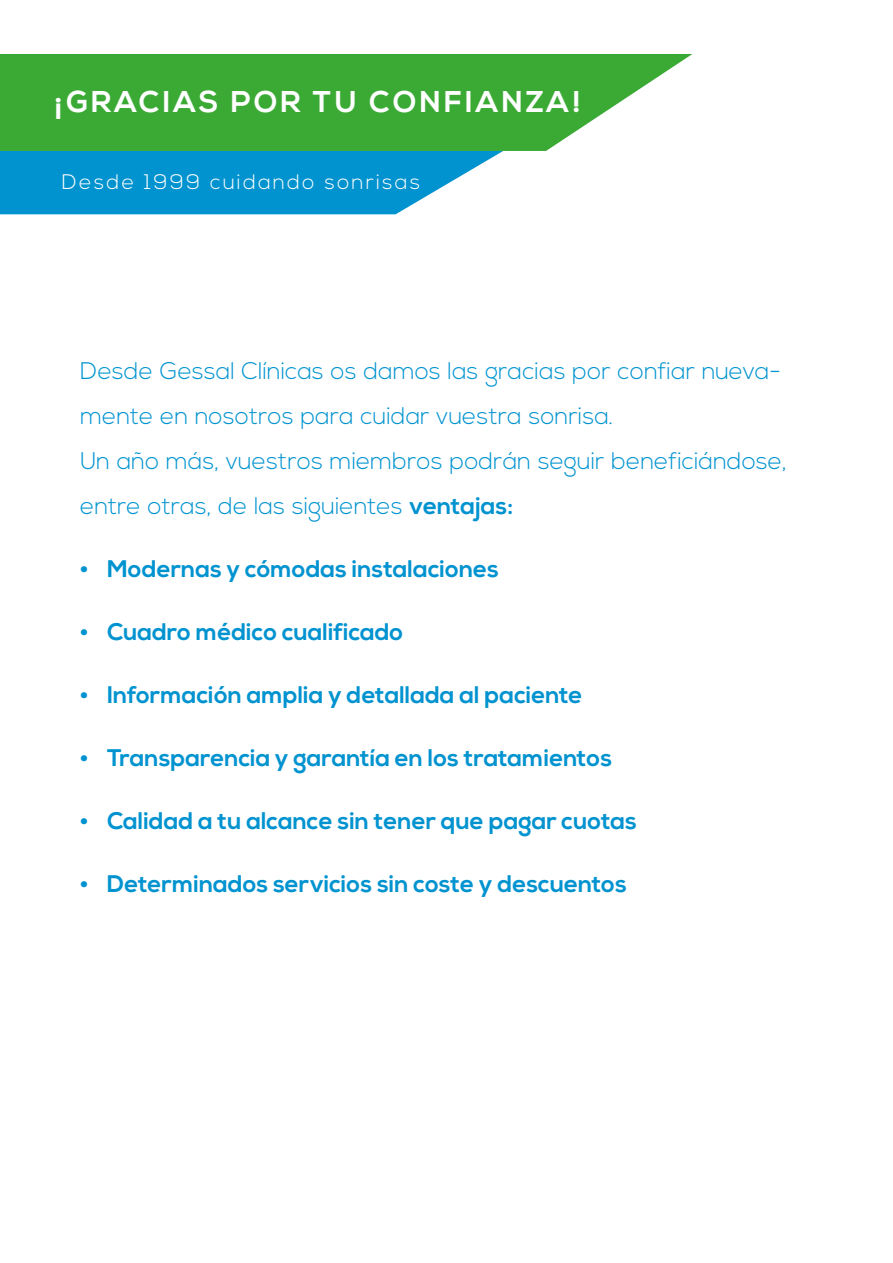
<style>
.page{position:relative;width:893px;height:1263px;background:#fff}
.page>*{position:absolute;margin:0;border:0;box-sizing:border-box;transform-origin:0 0}
.t1{font:700 30px "Nexa";letter-spacing:.1em;color:#fff}
.t2{font:700 24px "Nexa";color:#0093d0}
.t3{font:300 24px/45px "Nexa";color:#0093d0}
.t4{font:300 21px "Nexa";letter-spacing:.1em;color:#fff}
.s1{font-weight:700}
</style>
<div class="page">
<svg style="left:0;top:54px;width:692px;height:97px;background:#4fb249"></svg>
<svg style="left:0;top:151px;width:503px;height:63px;background:#1b9ed4"></svg>
<p class="t1" style="left:54px;top:84px;width:528px">¡GRACIAS POR TU CONFIANZA!</p>
<p class="t4" style="left:62px;top:170px;width:360px">Desde 1999 cuidando sonrisas</p>
<p class="t3" style="left:80px;top:349px;width:702px">Desde Gessal Clínicas os damos las gracias por confiar nueva&shy;mente en nosotros para cuidar vuestra sonrisa.</p>
<p class="t3" style="left:80px;top:439px;width:708px">Un año más, vuestros miembros podrán seguir beneficiándose, entre otras, de las siguientes <span class="s1">ventajas:</span></p>
<p class="t2" style="left:80px;top:555px;width:420px">• Modernas y cómodas instalaciones</p>
<p class="t2" style="left:80px;top:618px;width:325px">• Cuadro médico cualificado</p>
<p class="t2" style="left:80px;top:681px;width:504px">• Información amplia y detallada al paciente</p>
<p class="t2" style="left:80px;top:744px;width:533px">• Transparencia y garantía en los tratamientos</p>
<p class="t2" style="left:80px;top:807px;width:558px">• Calidad a tu alcance sin tener que pagar cuotas</p>
<p class="t2" style="left:80px;top:870px;width:548px">• Determinados servicios sin coste y descuentos</p>
</div>
